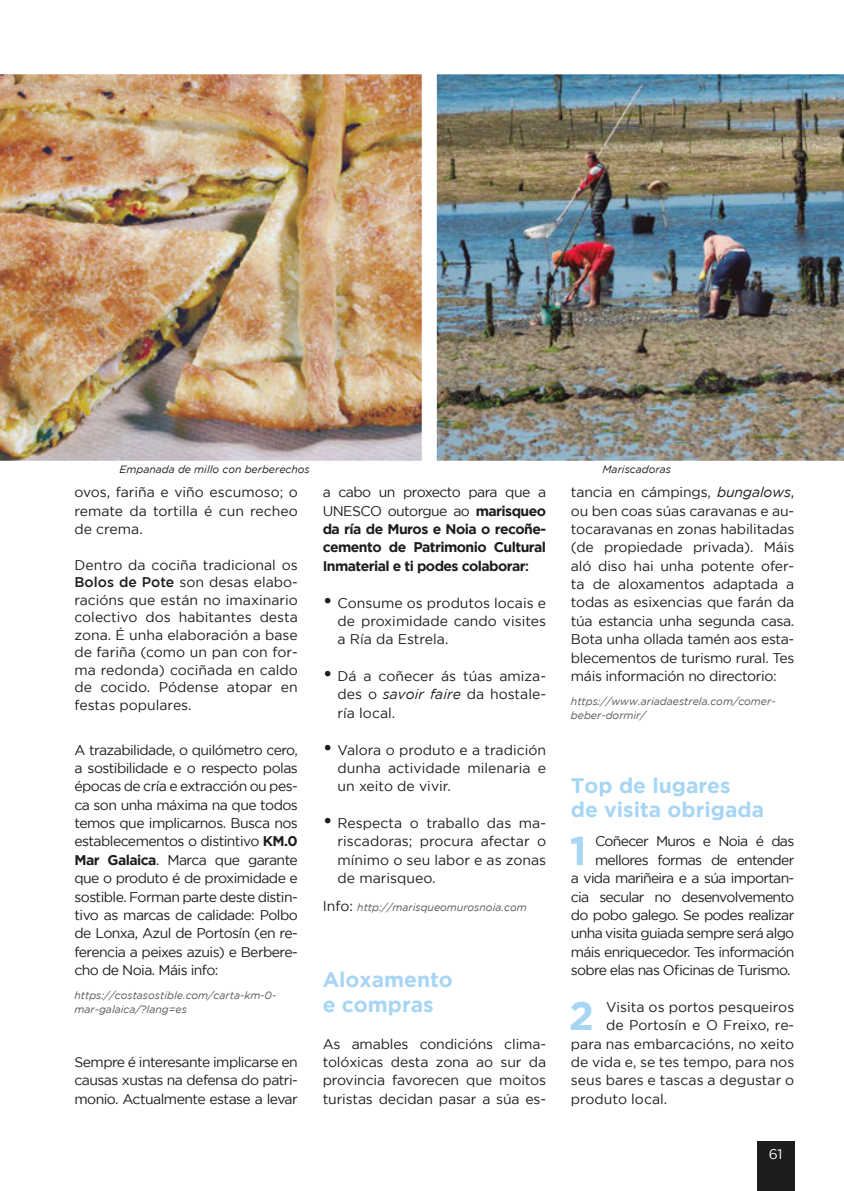
<style>
.page{position:relative;width:844px;height:1191px;background:#fff}
.page>*{position:absolute;margin:0;border:0;box-sizing:border-box;transform-origin:0 0}
.t1{font:700 40.25px "Gotham";color:#a7d5f4}
.t2{font:700 21px/24.5px "Gotham";color:#a7d5f4}
.t3{font:14px/18.4px "Gotham";letter-spacing:-.015em;color:#1d1d1c;text-align:justify}
.t4{font:14px/18.4px "Gotham";letter-spacing:-.05em;color:#1d1d1c;text-align:right}
.t5{font:700 14px/18.4px "Gotham";letter-spacing:-.04em;color:#1d1d1c;text-align:justify}
.t6{font:14px "Gotham";color:#fefefe}
.t7{font:italic 10.5px/14px "Gotham";color:#575756}
.t8{font:italic 10.5px "Gotham";color:#1d1d1c}
.s1{font-weight:500}
.s2{font-weight:700}
.s3{font-weight:400}
.s4{font-size:21px}
.s5{font-style:italic}
.s6{font-style:normal;font-size:14px;color:#1d1d1c}
</style>
<div class="page">
<div style="left:756px;top:1141px;width:38px;height:50px;background:#1d1d1c"></div>
<img style="left:0;top:74px;width:843px;height:386px">
<p class="t8" style="left:120px;top:463px;width:192px">Empanada de millo con berberechos</p>
<p class="t8" style="left:602px;top:463px;width:70px">Mariscadoras</p>
<p class="t3" style="left:74px;top:483px;width:225px">ovos, fariña e viño escumoso; o remate da tortilla é cun recheo de crema.</p>
<p class="t3" style="left:74px;top:556px;width:225px;line-height:17.5px">Dentro da cociña tradicional os <span class="s1">Bolos de Pote</span> son desas elabo&shy;racións que están no imaxinario colectivo dos habitantes desta zona. É unha elaboración a base de fariña (como un pan con for&shy;ma redonda) cociñada en caldo de cocido. Pódense atopar en festas populares.</p>
<p class="t3" style="left:74px;top:740px;width:225px">A trazabilidade, o quilómetro cero, a sostibilidade e o respecto polas épocas de cría e extracción ou pes&shy;ca son unha máxima na que todos temos que implicarnos. Busca nos establecementos o distintivo <span class="s2">KM.0<br>Mar Galaica</span>. Marca que garante que o produto é de proximidade e sostible. Forman parte deste distin&shy;tivo as marcas de calidade: Polbo de Lonxa, Azul de Portosín (en re&shy;ferencia a peixes azuis) e Berbere&shy;cho de Noia. Máis info:</p>
<p class="t7" style="left:74px;top:988px;width:203px">https://costasostible.com/carta-km-0- mar-galaica/?lang=es</p>
<p class="t3" style="left:74px;top:1052px;width:225px">Sempre é interesante implicarse en causas xustas na defensa do patri&shy;monio. Actualmente estase a levar</p>
<p class="t5" style="left:322px;top:483px;width:225px"><span class="s3">a cabo un proxecto para que a UNESCO outorgue ao</span> marisqueo da ría de Muros e Noia o recoñe&shy;cemento de Patrimonio Cultural Inmaterial e ti podes colaborar<span class="s1">:</span></p>
<p class="t3" style="left:337px;top:593px;width:210px;text-indent:-15px"><span class="s4">•</span> Consume os produtos locais e de proximidade cando visites a Ría da Estrela.</p>
<p class="t3" style="left:337px;top:666px;width:210px;text-indent:-15px"><span class="s4">•</span> Dá a coñecer ás túas amiza&shy;des o <span class="s5">savoir faire</span> da hostale&shy;ría local.</p>
<p class="t3" style="left:337px;top:740px;width:210px;text-indent:-15px"><span class="s4">•</span> Valora o produto e a tradición dunha actividade milenaria e un xeito de vivir.</p>
<p class="t3" style="left:337px;top:813px;width:210px;text-indent:-15px"><span class="s4">•</span> Respecta o traballo das ma&shy;riscadoras; procura afectar o mínimo o seu labor e as zonas de marisqueo.</p>
<p class="t7" style="left:322px;top:900px;width:205px"><span class="s6">Info:</span> http://marisqueomurosnoia.com</p>
<h2 class="t2" style="left:322px;top:967px;width:132px">Aloxamento e compras</h2>
<p class="t3" style="left:322px;top:1034px;width:225px">As amables condicións clima&shy;tolóxicas desta zona ao sur da provincia favorecen que moitos turistas decidan pasar a súa es-</p>
<p class="t3" style="left:570px;top:483px;width:225px">tancia en cámpings, <span class="s5">bungalows</span>, ou ben coas súas caravanas e au&shy;tocaravanas en zonas habilitadas (de propiedade privada). Máis aló diso hai unha potente ofer&shy;ta de aloxamentos adaptada a todas as esixencias que farán da túa estancia unha segunda casa.<br>Bota unha ollada tamén aos esta&shy;blecementos de turismo rural. Tes máis información no directorio:</p>
<p class="t7" style="left:570px;top:694px;width:206px">https://www.ariadaestrela.com/comer&shy;beber-dormir/</p>
<h2 class="t2" style="left:570px;top:772px;width:195px">Top de lugares<br>de visita obrigada</h2>
<h1 class="t1" style="left:570px;top:827px;width:18px">1</h1>
<p class="t4" style="left:570px;top:832px;width:225px">Coñecer Muros e Noia é das mellores formas de entender<br>a vida mariñeira e a súa importan&shy;cia secular no desenvolvemento do pobo galego. Se podes realizar unha visita guiada sempre será algo máis enriquecedor. Tes información sobre elas nas Oficinas de Turismo.</p>
<h1 class="t1" style="left:569px;top:992px;width:27px">2</h1>
<p class="t3" style="left:606px;top:997px;width:190px">Visita os portos pesqueiros</p>
<p class="t3" style="left:606px;top:1016px;width:190px">de Portosín e O Freixo, re-</p>
<p class="t3" style="left:570px;top:1034px;width:225px">para nas embarcacións, no xeito</p>
<p class="t3" style="left:570px;top:1052px;width:225px">de vida e, se tes tempo, para nos</p>
<p class="t3" style="left:570px;top:1071px;width:225px">seus bares e tascas a degustar o</p>
<p class="t3" style="left:570px;top:1089px;width:98px">produto local.</p>
<p class="t6" style="left:768px;top:1146px;width:15px">61</p>
</div>
